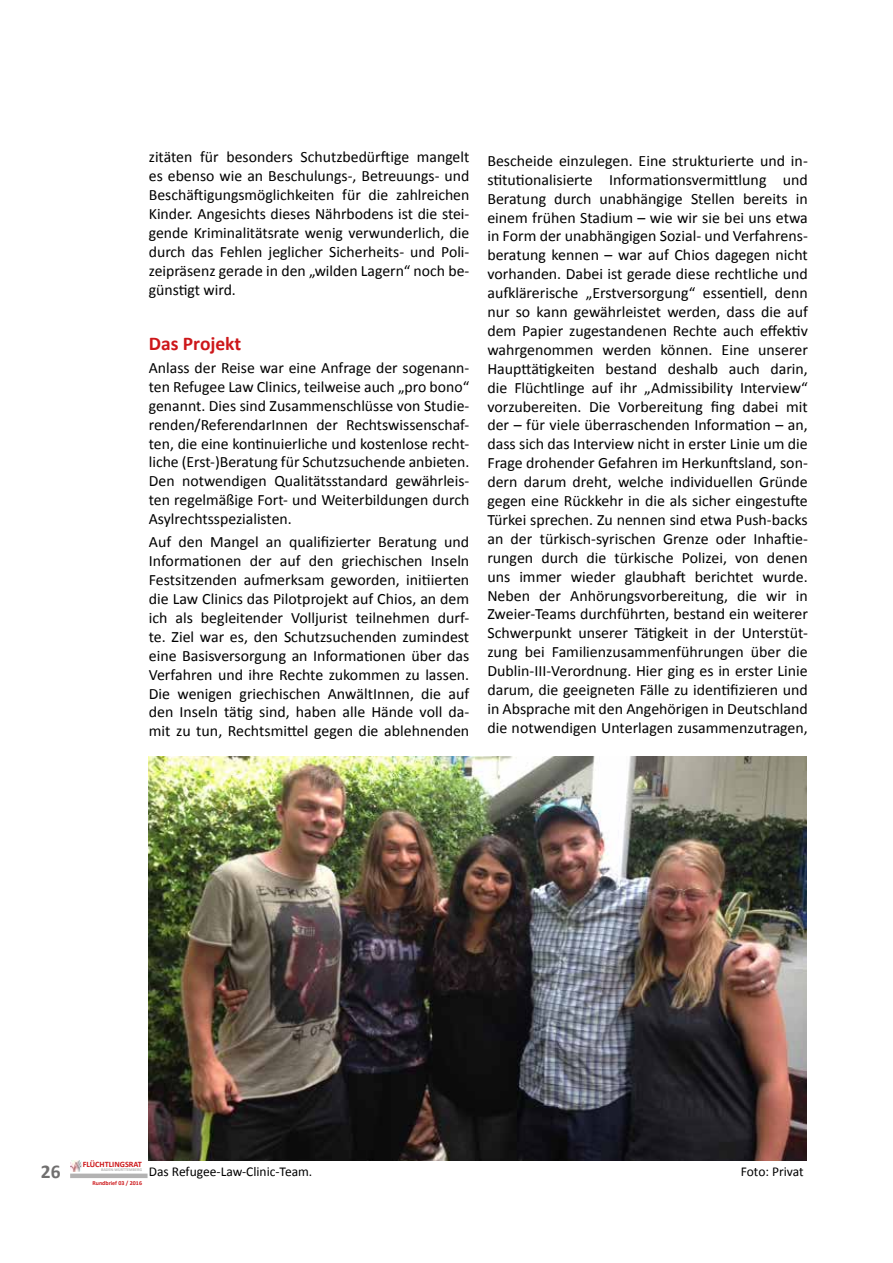
<style>
.page{position:relative;width:893px;height:1263px;background:#fff}
.page>*{position:absolute;margin:0;border:0;box-sizing:border-box;transform-origin:0 0}
.t1{font:700 19.5px "Calibri";color:#cd171a}
.t2{font:700 19.5px "Calibri";color:#706f6f}
.t3{font:15.75px/18.9px "Calibri";color:#000;text-align:justify}
.t4{font:13.5px "Calibri";color:#000}
.t5{font:700 8.25px "Calibri";color:#cd171a}
.t6{font:700 6px "Calibri";color:#cd171a}
.t7{font:700 4.05px "Calibri";color:#b3b2b2}
</style>
<div class="page">
<div style="left:70px;top:1173px;width:78px;height:5px;background:#b3b2b2"></div>
<svg style="left:70px;top:1161px;width:12px;height:11px"></svg>
<img style="left:149px;top:756px;width:657px;height:405px">
<p class="t3" style="left:149px;top:148px;width:322px">zitäten für besonders Schutzbedürftige mangelt es ebenso wie an Beschulungs-, Betreuungs- und Beschäftigungsmöglichkeiten für die zahlreichen Kinder. Angesichts dieses Nährbodens ist die stei&shy;gende Kriminalitätsrate wenig verwunderlich, die durch das Fehlen jeglicher Sicherheits- und Poli&shy;zeipräsenz gerade in den „wilden Lagern“ noch be&shy;günstigt wird.</p>
<p class="t1" style="left:149px;top:331px;width:94px">Das Projekt</p>
<p class="t3" style="left:149px;top:358px;width:322px">Anlass der Reise war eine Anfrage der sogenann&shy;ten Refugee Law Clinics, teilweise auch „pro bono“ genannt. Dies sind Zusammenschlüsse von Studie&shy;renden/ReferendarInnen der Rechtswissenschaf&shy;ten, die eine kontinuierliche und kostenlose recht&shy;liche (Erst-)Beratung für Schutzsuchende anbieten.<br>Den notwendigen Qualitätsstandard gewährleis&shy;ten regelmäßige Fort- und Weiterbildungen durch Asylrechtsspezialisten.</p>
<p class="t3" style="left:149px;top:533px;width:322px">Auf den Mangel an qualifizierter Beratung und Informationen der auf den griechischen Inseln Festsitzenden aufmerksam geworden, initiierten die Law Clinics das Pilotprojekt auf Chios, an dem ich als begleitender Volljurist teilnehmen durf&shy;te. Ziel war es, den Schutzsuchenden zumindest eine Basisversorgung an Informationen über das Verfahren und ihre Rechte zukommen zu lassen.<br>Die wenigen griechischen AnwältInnen, die auf den Inseln tätig sind, haben alle Hände voll da&shy;mit zu tun, Rechtsmittel gegen die ablehnenden</p>
<p class="t3" style="left:487px;top:151px;width:322px">Bescheide einzulegen. Eine strukturierte und in&shy;stitutionalisierte Informationsvermittlung und Beratung durch unabhängige Stellen bereits in einem frühen Stadium – wie wir sie bei uns etwa in Form der unabhängigen Sozial- und Verfahrens&shy;beratung kennen – war auf Chios dagegen nicht vorhanden. Dabei ist gerade diese rechtliche und aufklärerische „Erstversorgung“ essentiell, denn nur so kann gewährleistet werden, dass die auf dem Papier zugestandenen Rechte auch effektiv wahrgenommen werden können. Eine unserer Haupttätigkeiten bestand deshalb auch darin, die Flüchtlinge auf ihr „Admissibility Interview“ vorzubereiten. Die Vorbereitung fing dabei mit der – für viele überraschenden Information – an, dass sich das Interview nicht in erster Linie um die Frage drohender Gefahren im Herkunftsland, son&shy;dern darum dreht, welche individuellen Gründe gegen eine Rückkehr in die als sicher eingestufte Türkei sprechen. Zu nennen sind etwa Push-backs an der türkisch-syrischen Grenze oder Inhaftie&shy;rungen durch die türkische Polizei, von denen uns immer wieder glaubhaft berichtet wurde.<br>Neben der Anhörungsvorbereitung, die wir in Zweier-Teams durchführten, bestand ein weiterer Schwerpunkt unserer Tätigkeit in der Unterstüt&shy;zung bei Familienzusammenführungen über die Dublin-III-Verordnung. Hier ging es in erster Linie darum, die geeigneten Fälle zu identifizieren und in Absprache mit den Angehörigen in Deutschland die notwendigen Unterlagen zusammenzutragen,</p>
<p class="t2" style="left:41px;top:1159px;width:21px">26</p>
<p class="t5" style="left:83px;top:1159px;width:61px">FLÜCHTLINGSRAT</p>
<p class="t7" style="left:101px;top:1167px;width:42px">BADEN-WÜRTTEMBERG</p>
<p class="t4" style="left:149px;top:1163px;width:165px">Das Refugee-Law-Clinic-Team.</p>
<p class="t4" style="left:741px;top:1163px;width:64px">Foto: Privat</p>
<p class="t6" style="left:92px;top:1179px;width:51px">Rundbrief 03 / 2016</p>
</div>
